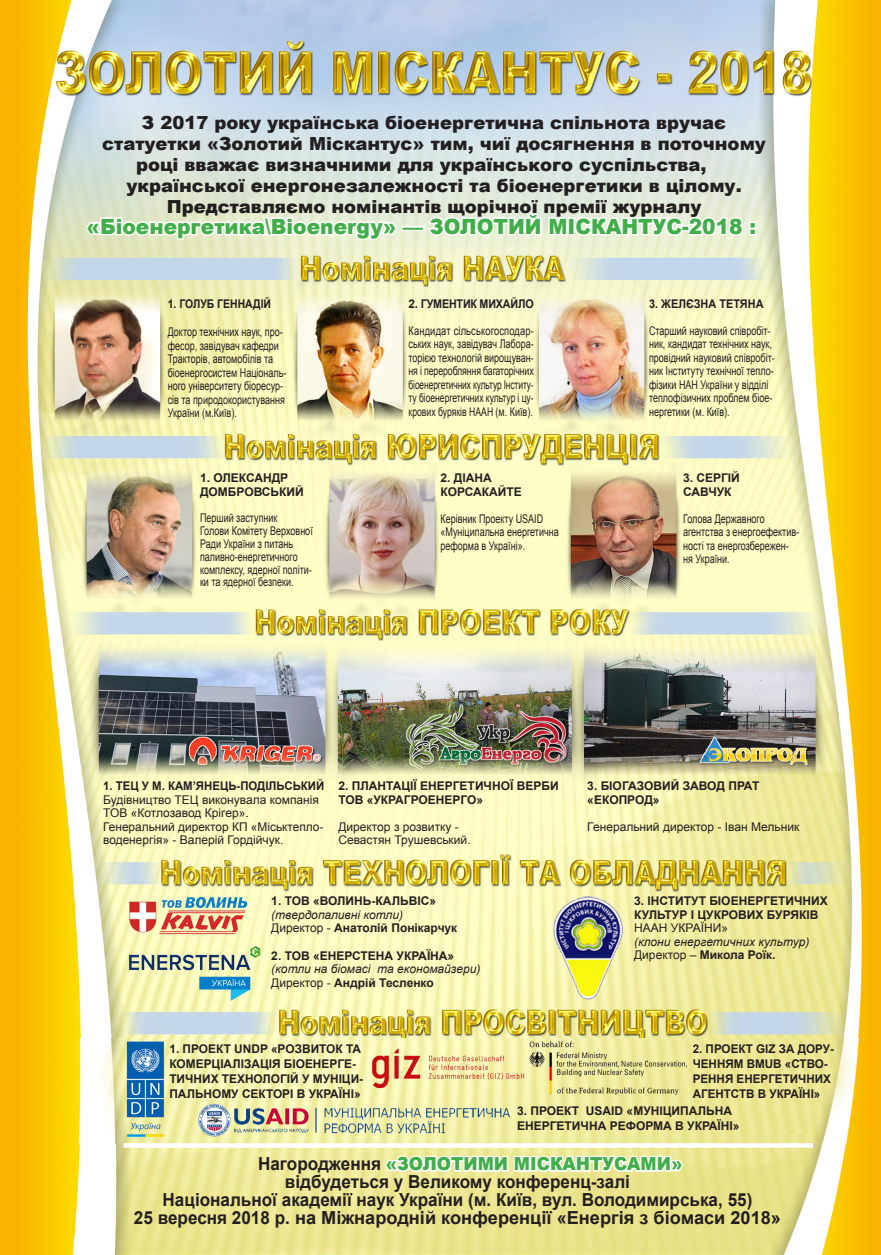
<style>
.page{position:relative;width:881px;height:1255px;background:#fff}
.page>*{position:absolute;margin:0;border:0;box-sizing:border-box;transform-origin:0 0}
.Основной_Текст1{font:900 21px "Arial";color:#40ae49;scale:.96 1}
.Основной_Текст1-2{font:900 18px/21px "Arial";color:#231f20}
.Основной_Текст1-3{font:700 18px "Arial";color:#231f20;scale:.95 1}
.Основной_Текст1-4{font:900 18px "Arial";color:#40ae49;scale:.95 1}
.Основной_Текст1-5{font:12px/13.5px "Arial";color:#231f20;scale:.75 1}
.Основной_Текст1-6{font:700 12px/15px "Arial";color:#231f20}
.Основной_Текст1-7{font:12px/13.5px "Arial";color:#231f20;text-align:justify;scale:.77 1}
.Основной_Текст1-8{font:12px/13.5px "Arial";color:#231f20}
.Основной_Текст1-9{font:italic 12px "Arial";color:#231f20}
.Основной_Текст1-10{font:700 12px "Arial";color:#231f20;scale:.95 1}
.Основной_Текст1-11{font:700 12px "Arial";color:#231f20;scale:.87 1}
.Основной_Текст1-12{font:700 12px "Arial";color:#231f20;scale:.91 1}
.t1{font:900 12px "Arial";color:#231f20}
.s1{font-weight:400}
.s2{font-weight:700;color:#231f20}
</style>
<div class="page">
<img style="left:0;top:0;width:880px;height:1254px">
<img style="left:0;top:1038px;width:880px;height:105px">
<svg style="left:83px;top:215px;width:316px;height:27px"></svg>
<svg style="left:426px;top:197px;width:319px;height:43px"></svg>
<div style="left:748px;top:221px;width:8px;height:8px;border:3px solid #fff"></div>
<div style="left:748px;top:228px;width:8px;height:7px;border:3px solid #fff"></div>
<svg style="left:382px;top:1135px;width:303px;height:42px"></svg>
<svg style="left:123px;top:1143px;width:689px;height:4px"></svg>
<p class="Основной_Текст1-2" style="left:142px;top:111px;width:585px">З 2017 року українська біоенергетична спільнота вручає</p>
<p class="Основной_Текст1-2" style="left:136px;top:132px;width:631px;text-indent:-34px">статуетки «Золотий Міскантус» тим, чиї досягнення в поточному році вважає визначними для українського суспільства,</p>
<p class="Основной_Текст1-2" style="left:126px;top:174px;width:616px">української енергонезалежності та біоенергетики в цілому.</p>
<p class="Основной_Текст1-2" style="left:167px;top:195px;width:536px">Представляємо номінантів щорічної премії журналу</p>
<p class="Основной_Текст1" style="left:86px;top:211px;width:698px">«Біоенергетика\Bioenergy» — ЗОЛОТИЙ МІСКАНТУС-2018 :</p>
<p class="Основной_Текст1-11" style="left:168px;top:295px;width:120px">1. ГОЛУБ ГЕННАДІЙ</p>
<p class="Основной_Текст1-5" style="left:168px;top:325px;width:160px">Доктор технічних наук, про&shy;фесор, завідувач кафедри<br>Тракторів, автомобілів та біоенергосистем Національ&shy;ного університету біоресур&shy;сів та природокористування<br>України (м.Київ).</p>
<p class="Основной_Текст1-6" style="left:200px;top:471px;width:105px;line-height:13.5px">1. ОЛЕКСАНДР<br>ДОМБРОВСЬКИЙ</p>
<p class="Основной_Текст1-5" style="left:200px;top:511px;width:152px;line-height:12.9px">Перший заступник<br>Голови Комітету Верховної<br>Ради України з питань паливно-енергетичного комплексу, ядерної політи&shy;ки та ядерної безпеки.</p>
<p class="Основной_Текст1-6" style="left:408px;top:296px;width:127px">2. ГУМЕНТИК МИХАЙЛО</p>
<p class="Основной_Текст1-7" style="left:408px;top:324px;width:164px">Кандидат сільськогосподар&shy;ських наук, завідувач Лабора&shy;торією технологій вирощуван&shy;ня і переробляння багаторічних біоенергетичних культур Інститу&shy;ту біоенергетичних культур і цу&shy;крових буряків НААН (м. Київ).</p>
<p class="Основной_Текст1-6" style="left:440px;top:470px;width:53px">2. ДІАНА</p>
<p class="Основной_Текст1-6" style="left:440px;top:484px;width:83px">КОРСАКАЙТЕ</p>
<p class="Основной_Текст1-5" style="left:440px;top:511px;width:159px">Керівник Проекту USAID «Муніципальна енергетична реформа в Україні».</p>
<p class="Основной_Текст1-12" style="left:648px;top:295px;width:127px">3. ЖЕЛЄЗНА ТЕТЯНА</p>
<p class="Основной_Текст1-5" style="left:648px;top:324px;width:169px">Старший науковий співробіт&shy;ник, кандидат технічних наук, провідний науковий співробіт&shy;ник Інституту технічної тепло&shy;фізики НАН України у відділі теплофізичних проблем біое&shy;нергетики (м. Київ).</p>
<p class="Основной_Текст1-6" style="left:682px;top:470px;width:58px">3. СЕРГІЙ</p>
<p class="Основной_Текст1-6" style="left:682px;top:484px;width:50px">САВЧУК</p>
<p class="Основной_Текст1-5" style="left:682px;top:511px;width:156px">Голова Державного агентства з енергоефектив&shy;ності та енергозбережен&shy;ня України.</p>
<p class="Основной_Текст1-10" style="left:103px;top:778px;width:234px">1. ТЕЦ У М. КАМ’ЯНЕЦЬ-ПОДІЛЬСЬКИЙ</p>
<p class="Основной_Текст1-8" style="left:103px;top:793px;width:217px">Будівництво ТЕЦ виконувала компанія<br>ТОВ «Котлозавод Крігер».</p>
<p class="Основной_Текст1-8" style="left:103px;top:820px;width:222px">Генеральний директор КП «Міськтепло&shy;воденергія» - Валерій Гордійчук.</p>
<p class="Основной_Текст1-6" style="left:338px;top:779px;width:222px;line-height:13.5px">2. ПЛАНТАЦІЇ ЕНЕРГЕТИЧНОЇ ВЕРБИ<br>ТОВ «УКРАГРОЕНЕРГО»</p>
<p class="Основной_Текст1-8" style="left:338px;top:820px;width:122px">Директор з розвитку -</p>
<p class="Основной_Текст1-8" style="left:338px;top:833px;width:134px">Севастян Трушевський.</p>
<p class="Основной_Текст1-6" style="left:271px;top:893px;width:166px">1. ТОВ «ВОЛИНЬ-КАЛЬВІС»</p>
<p class="Основной_Текст1-9" style="left:271px;top:906px;width:133px">(твердопаливні котли)</p>
<p class="Основной_Текст1-6" style="left:271px;top:920px;width:187px"><span class="s1">Директор -</span> Анатолій Понікарчук</p>
<p class="Основной_Текст1-6" style="left:271px;top:948px;width:184px">2. ТОВ «ЕНЕРСТЕНА УКРАЇНА»</p>
<p class="Основной_Текст1-9" style="left:271px;top:961px;width:210px">(котли на біомасі та економайзери)</p>
<p class="Основной_Текст1-6" style="left:271px;top:975px;width:164px"><span class="s1">Директор -</span> Андрій Тесленко</p>
<p class="Основной_Текст1-6" style="left:169px;top:1041px;width:195px">1. ПРОЕКТ UNDP «РОЗВИТОК ТА<br>КОМЕРЦІАЛІЗАЦІЯ БІОЕНЕРГЕ-<br>ТИЧНИХ ТЕХНОЛОГІЙ У МУНІЦИ-<br>ПАЛЬНОМУ СЕКТОРІ В УКРАЇНІ»</p>
<p class="Основной_Текст1-6" style="left:587px;top:779px;width:173px;line-height:13.5px">3. БІОГАЗОВИЙ ЗАВОД ПРАТ «ЕКОПРОД»</p>
<p class="Основной_Текст1-8" style="left:587px;top:820px;width:213px">Генеральний директор - Іван Мельник</p>
<p class="Основной_Текст1-6" style="left:634px;top:894px;width:195px;line-height:13.5px">3. ІНСТИТУТ БІОЕНЕРГЕТИЧНИХ<br>КУЛЬТУР І ЦУКРОВИХ БУРЯКІВ<br><span class="s1">НААН УКРАЇНИ»</span></p>
<p class="Основной_Текст1-9" style="left:634px;top:933px;width:177px">(клони енергетичних культур)</p>
<p class="Основной_Текст1-6" style="left:634px;top:947px;width:143px"><span class="s1">Директор –</span> Микола Роїк.</p>
<p class="Основной_Текст1-6" style="left:692px;top:1041px;width:143px">2. ПРОЕКТ GIZ ЗА ДОРУ-<br>ЧЕННЯМ BMUB «СТВО-<br>РЕННЯ ЕНЕРГЕТИЧНИХ<br>АГЕНТСТВ В УКРАЇНІ»</p>
<p class="Основной_Текст1-6" style="left:517px;top:1103px;width:216px">3. ПРОЕКТ USAID «МУНІЦИПАЛЬНА</p>
<p class="Основной_Текст1-6" style="left:517px;top:1118px;width:224px">ЕНЕРГЕТИЧНА РЕФОРМА В УКРАЇНІ»</p>
<p class="Основной_Текст1-4" style="left:258px;top:1150px;width:448px"><span class="s2">Нагородження</span> «ЗОЛОТИМИ МІСКАНТУСАМИ»</p>
<p class="Основной_Текст1-3" style="left:285px;top:1169px;width:364px">відбудеться у Великому конференц-залі</p>
<p class="Основной_Текст1-3" style="left:162px;top:1187px;width:622px">Національної академії наук України (м. Київ, вул. Володимирська, 55)</p>
<p class="Основной_Текст1-3" style="left:134px;top:1205px;width:682px">25 вересня 2018 р. на Міжнародній конференції «Енергія з біомаси 2018»</p>
<p class="t1" style="left:162px;top:1191px;width:95px">№1 (11), 2018</p>
</div>
